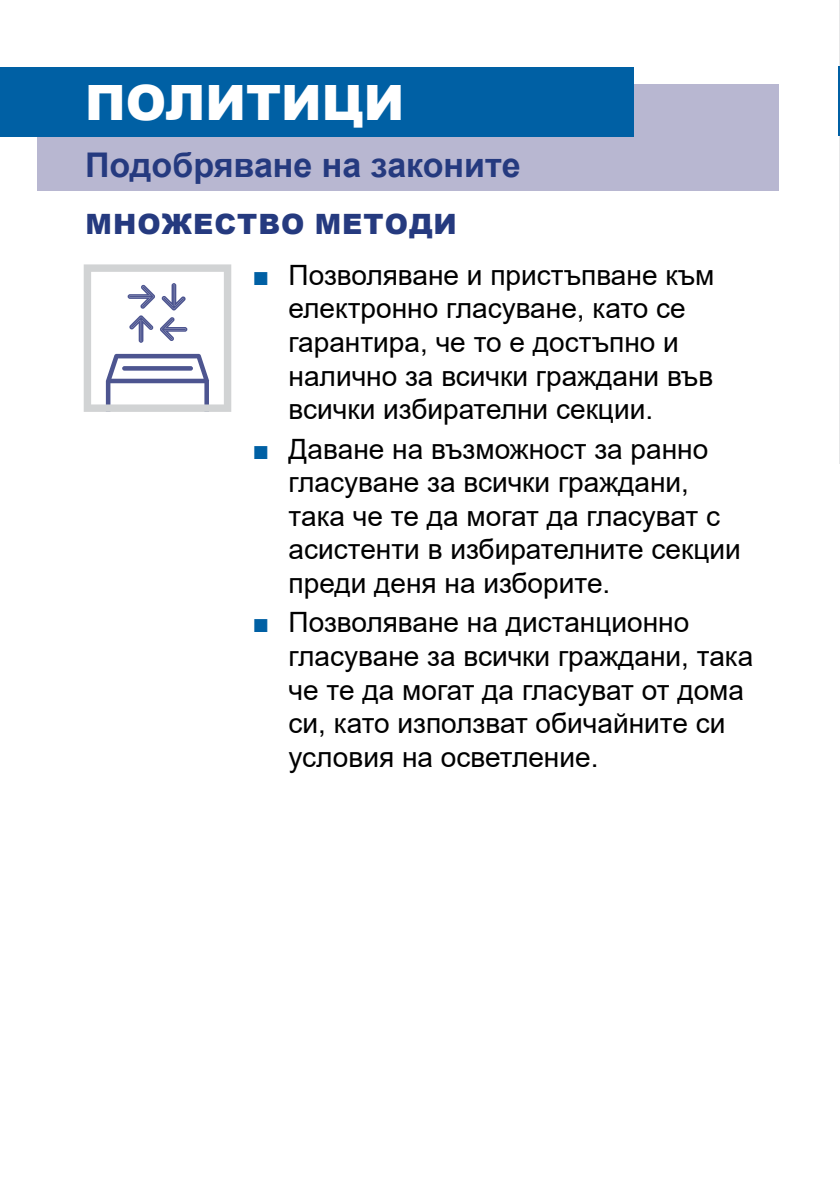
<style>
.page{position:relative;width:840px;height:1191px;background:#fff}
.page>*{position:absolute;margin:0;border:0;box-sizing:border-box;transform-origin:0 0}
.Heading2{font:900 48.6px "Arial";color:#fff}
.Heading3{font:700 34px "Arial";color:#253a7f}
.t1{font:28px/33.6px "Arial";color:#000}
.Heading4{font:900 28px "Arial";letter-spacing:.035em;color:#253a7f}
.s1{color:#0060a4}
</style>
<div class="page">
<hr style="left:838px;top:0;width:1px;height:464px;background:#e6e7e8">
<hr style="left:837px;top:66px;width:2px;height:69px;background:#0060a4">
<div style="left:37px;top:84px;width:741px;height:106px;background:#b8b7d1"></div>
<div style="left:0;top:67px;width:633px;height:69px;background:#0060a4"></div>
<svg style="left:84px;top:264px;width:147px;height:148px"></svg>
<h2 class="Heading2" style="left:85px;top:67px;width:320px">ПОЛИТИЦИ</h2>
<h3 class="Heading3" style="left:85px;top:141px;width:437px">Подобряване на законите</h3>
<h4 class="Heading4" style="left:86px;top:203px;width:372px">МНОЖЕСТВО МЕТОДИ</h4>
<p class="t1" style="left:288px;top:258px;width:427px;text-indent:-36px"><span class="s1">■</span> Позволяване и пристъпване към електронно гласуване, като се гарантира, че то е достъпно и налично за всички граждани във всички избирателни секции.</p>
<p class="t1" style="left:288px;top:432px;width:453px;text-indent:-36px"><span class="s1">■</span> Даване на възможност за ранно гласуване за всички граждани, така че те да могат да гласуват с асистенти в избирателните секции преди деня на изборите.</p>
<p class="t1" style="left:288px;top:605px;width:466px;text-indent:-36px"><span class="s1">■</span> Позволяване на дистанционно гласуване за всички граждани, така че те да могат да гласуват от дома си, като използват обичайните си условия на осветление.</p>
</div>
